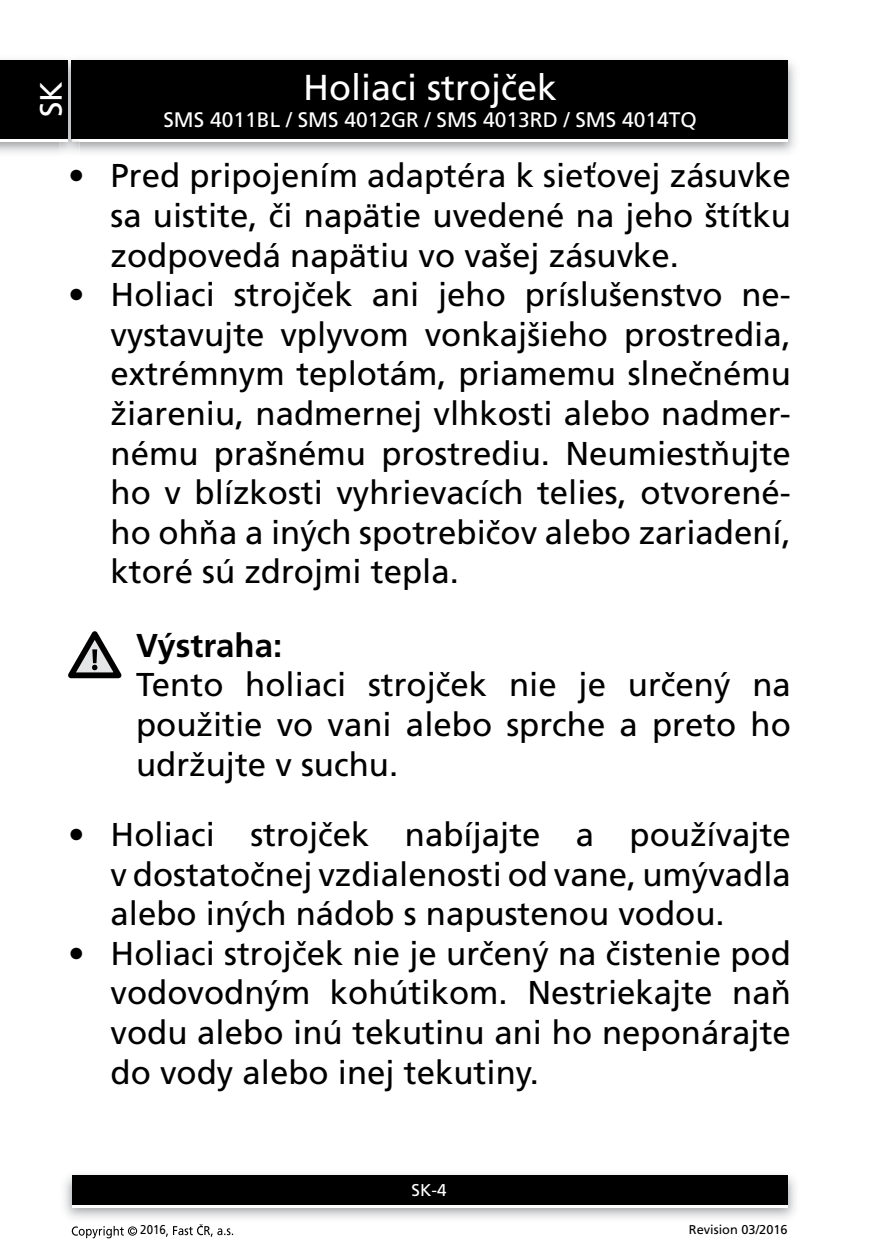
<style>
.page{position:relative;width:893px;height:1259px;background:#fff}
.page>*{position:absolute;margin:0;border:0;box-sizing:border-box;transform-origin:0 0}
.t1{font:36px "Frutiger CE";color:#fff}
.t2{font:33px/39.6px "Frutiger CE";color:#000;text-align:justify}
.t3{font:700 33px "Frutiger CE";color:#000}
.t4{font:30.9px "Frutiger CE";color:#fff}
.t5{font:21px "Frutiger CE";color:#fff}
.t6{font:17.1px "Frutiger CE";color:#fff}
.t7{font:12.9px "Frutiger CE";color:#000}
.t8{font:12.9px "Frutiger CE";color:#000;scale:.9 1}
</style>
<div class="page">
<img style="left:0;top:60px;width:796px;height:93px">
<div style="left:72px;top:63px;width:715px;height:78px;background:#fff"></div>
<div style="left:72px;top:60px;width:715px;height:79px;background:#000"></div>
<img style="left:64px;top:1174px;width:732px;height:45px">
<div style="left:72px;top:1178px;width:715px;height:30px;background:#fff"></div>
<div style="left:72px;top:1175px;width:715px;height:30px;background:#000"></div>
<img style="left:60px;top:60px;width:19px;height:93px">
<img style="left:72px;top:139px;width:7px;height:2px">
<svg style="left:72px;top:60px;width:7px;height:3px"></svg>
<img style="left:72px;top:63px;width:7px;height:76px">
<div style="left:0;top:63px;width:67px;height:78px;background:#fff"></div>
<div style="left:0;top:60px;width:67px;height:79px;background:#000"></div>
<svg style="left:72px;top:1226px;width:65px;height:12px"></svg>
<svg style="left:166px;top:1224px;width:67px;height:12px"></svg>
<svg style="left:68px;top:631px;width:53px;height:47px"></svg>
<p class="t4" style="left:35px;top:117px;width:38px;rotate:-90deg">SK</p>
<p class="t1" style="left:303px;top:69px;width:256px">Holiaci strojček</p>
<p class="t5" style="left:163px;top:109px;width:535px">SMS 4011BL / SMS 4012GR / SMS 4013RD / SMS 4014TQ</p>
<p class="t2" style="left:111px;top:157px;width:682px;text-indent:-43px">• Pred pripojením adaptéra k sieťovej zásuvke sa uistite, či napätie uvedené na jeho štítku zodpovedá napätiu vo vašej zásuvke.</p>
<p class="t2" style="left:111px;top:276px;width:682px;text-indent:-43px">• Holiaci strojček ani jeho príslušenstvo ne&shy;vystavujte vplyvom vonkajšieho prostredia, extrémnym teplotám, priamemu slnečnému žiareniu, nadmernej vlhkosti alebo nadmer&shy;nému prašnému prostrediu. Neumiestňujte ho v blízkosti vyhrievacích telies, otvorené&shy;ho ohňa a iných spotrebičov alebo zariadení, ktoré sú zdrojmi tepla.</p>
<p class="t3" style="left:136px;top:628px;width:148px">Výstraha:</p>
<p class="t2" style="left:136px;top:666px;width:656px">Tento holiaci strojček nie je určený na použitie vo vani alebo sprche a preto ho udržujte v suchu.</p>
<p class="t2" style="left:111px;top:815px;width:682px;text-indent:-43px">• Holiaci strojček nabíjajte a používajte v dostatočnej vzdialenosti od vane, umývadla alebo iných nádob s napustenou vodou.</p>
<p class="t2" style="left:111px;top:934px;width:682px;text-indent:-43px">• Holiaci strojček nie je určený na čistenie pod vodovodným kohútikom. Nestriekajte naň vodu alebo inú tekutinu ani ho neponárajte do vody alebo inej tekutiny.</p>
<p class="t6" style="left:412px;top:1181px;width:37px">SK-4</p>
<p class="t8" style="left:140px;top:1223px;width:30px">2016</p>
<p class="t7" style="left:689px;top:1222px;width:100px">Revision 03/2016</p>
</div>
